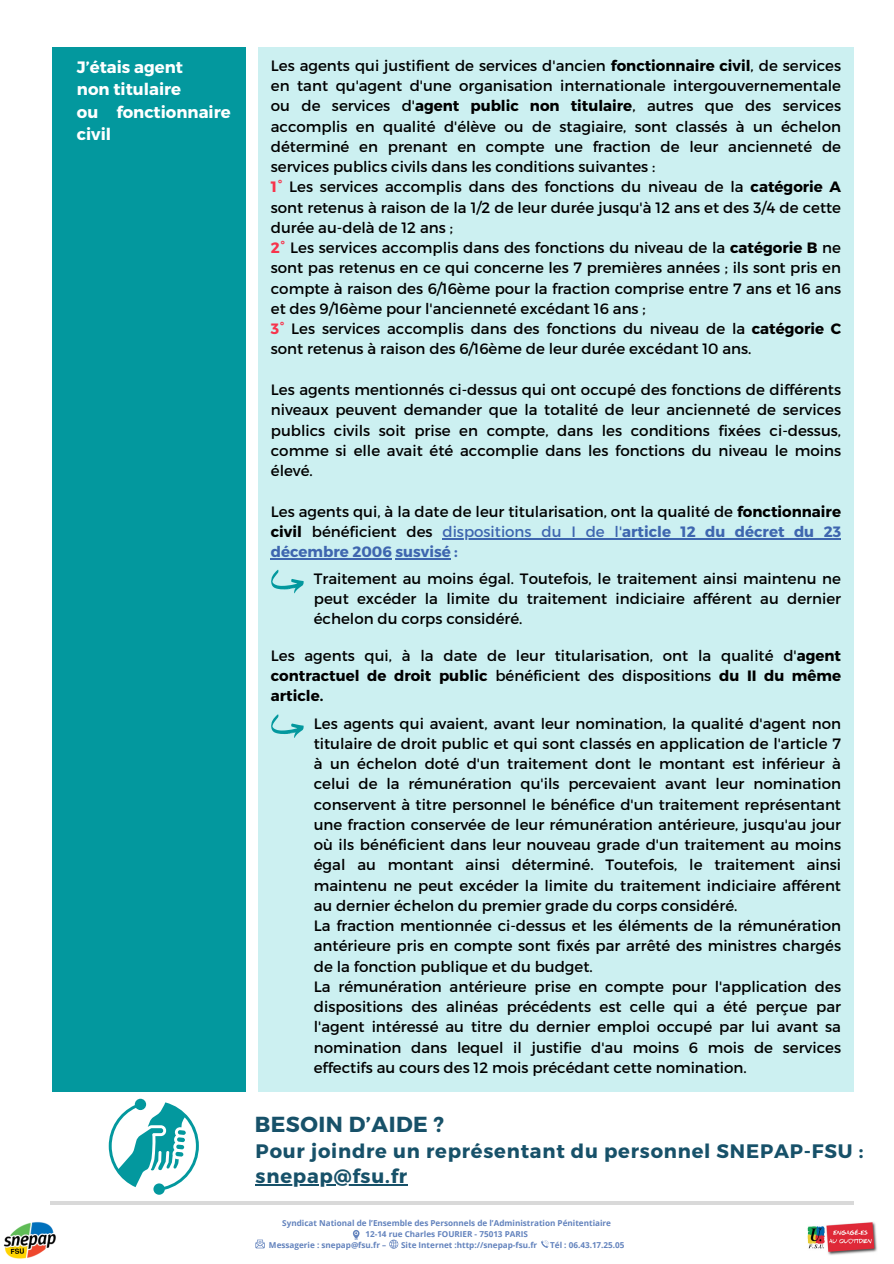
<style>
.page{position:relative;width:894px;height:1264px;background:#fff}
.page>*{position:absolute;margin:0;border:0;box-sizing:border-box;transform-origin:0 0}
.t1{font:700 21.75px "Montserrat";letter-spacing:.02em;color:#175169}
.t2{font:700 19.5px "Montserrat";letter-spacing:.04em;color:#175169}
.t3{font:700 16.5px/22.5px "Montserrat";color:#fff}
.t4{font:15px/20.2px "Montserrat";color:#000}
.t5{font:700 15px/20.2px "Montserrat";color:#3e66af}
.t6{font:700 8.1px "Open Sans";color:#6383bd}
.s1{font-weight:700}
.s2{font-weight:700;color:#f7344c}
.s3{font-weight:400}
</style>
<div class="page">
<hr style="left:51px;top:1201px;width:802px;height:3px;background:#000">
<svg style="left:541px;top:1240px;width:7px;height:7px"></svg>
<svg style="left:353px;top:1230px;width:6px;height:9px"></svg>
<svg style="left:389px;top:1239px;width:9px;height:9px"></svg>
<svg style="left:255px;top:1239px;width:9px;height:9px"></svg>
<div style="left:53px;top:47px;width:193px;height:1044px;background:#03989e"></div>
<div style="left:258px;top:47px;width:595px;height:1044px;background:#ccf0f1"></div>
<img style="left:807px;top:1222px;width:70px;height:33px">
<img style="left:3px;top:1222px;width:53px;height:37px">
<svg style="left:271px;top:569px;width:32px;height:24px"></svg>
<svg style="left:271px;top:714px;width:32px;height:24px"></svg>
<svg style="left:109px;top:1098px;width:90px;height:96px"></svg>
<hr style="left:442px;top:538px;width:180px;height:1px;background:#3e66af">
<hr style="left:622px;top:538px;width:218px;height:1px;background:#3e66af">
<hr style="left:271px;top:558px;width:121px;height:1px;background:#3e66af">
<hr style="left:395px;top:558px;width:55px;height:1px;background:#3e66af">
<hr style="left:255px;top:1184px;width:153px;height:1px;background:#175169">
<p class="t3" style="left:77px;top:55px;width:155px">J’étais agent<br>non titulaire<br>ou fonctionnaire civil</p>
<h4 class="t4" style="left:271px;top:55px;width:571px">Les agents qui justifient de services d'ancien <span class="s1">fonctionnaire civil</span>, de services en tant qu'agent d'une organisation internationale intergouvernementale ou de services d'<span class="s1">agent public non titulaire</span>, autres que des services accomplis en qualité d'élève ou de stagiaire, sont classés à un échelon déterminé en prenant en compte une fraction de leur ancienneté de services publics civils dans les conditions suivantes :<br><span class="s2">1°</span> Les services accomplis dans des fonctions du niveau de la <span class="s1">catégorie A </span>sont retenus à raison de la 1/2 de leur durée jusqu'à 12 ans et des 3/4 de cette durée au-delà de 12 ans ;<br><span class="s2">2°</span> Les services accomplis dans des fonctions du niveau de la <span class="s1">catégorie B</span> ne sont pas retenus en ce qui concerne les 7 premières années ; ils sont pris en compte à raison des 6/16ème pour la fraction comprise entre 7 ans et 16 ans et des 9/16ème pour l'ancienneté excédant 16 ans ;<br><span class="s2">3°</span> Les services accomplis dans des fonctions du niveau de la <span class="s1">catégorie C </span>sont retenus à raison des 6/16ème de leur durée excédant 10 ans.</h4>
<h4 class="t4" style="left:271px;top:379px;width:571px;text-align:justify">Les agents mentionnés ci-dessus qui ont occupé des fonctions de différents niveaux peuvent demander que la totalité de leur ancienneté de services publics civils soit prise en compte, dans les conditions fixées ci-dessus, comme si elle avait été accomplie dans les fonctions du niveau le moins élevé.</h4>
<p class="t4" style="left:271px;top:500px;width:571px">Les agents qui, à la date de leur titularisation, ont la qualité de <span class="s1">fonctionnaire civil</span> bénéficient des</p>
<h4 class="t5" style="left:271px;top:520px;width:571px;text-indent:171px"><span class="s3">dispositions du I de l'</span>article 12 du décret du 23 décembre 2006 susvisé :</h4>
<p class="t4" style="left:314px;top:567px;width:528px;text-align:justify">Traitement au moins égal. Toutefois, le traitement ainsi maintenu ne peut excéder la limite du traitement indiciaire afférent au dernier échelon du corps considéré.</p>
<h1 class="t4" style="left:271px;top:644px;width:571px;text-align:justify">Les agents qui, à la date de leur titularisation, ont la qualité d'<span class="s1">agent contractuel de droit public</span> bénéficient des dispositions <span class="s1">du II du même article.</span></h1>
<h2 class="t4" style="left:314px;top:712px;width:528px">Les agents qui avaient, avant leur nomination, la qualité d'agent non titulaire de droit public et qui sont classés en application de l'article 7 à un échelon doté d'un traitement dont le montant est inférieur à celui de la rémunération qu'ils percevaient avant leur nomination conservent à titre personnel le bénéfice d'un traitement représentant une fraction conservée de leur rémunération antérieure, jusqu'au jour où ils bénéficient dans leur nouveau grade d'un traitement au moins égal au montant ainsi déterminé. Toutefois, le traitement ainsi maintenu ne peut excéder la limite du traitement indiciaire afférent au dernier échelon du premier grade du corps considéré.<br>La fraction mentionnée ci-dessus et les éléments de la rémunération antérieure pris en compte sont fixés par arrêté des ministres chargés de la fonction publique et du budget.<br>La rémunération antérieure prise en compte pour l'application des dispositions des alinéas précédents est celle qui a été perçue par l'agent intéressé au titre du dernier emploi occupé par lui avant sa nomination dans lequel il justifie d'au moins 6 mois de services effectifs au cours des 12 mois précédant cette nomination.</h2>
<p class="t1" style="left:255px;top:1109px;width:191px">BESOIN D’AIDE ?</p>
<p class="t2" style="left:255px;top:1138px;width:609px">Pour joindre un représentant du personnel SNEPAP-FSU :</p>
<p class="t2" style="left:255px;top:1163px;width:153px">snepap@fsu.fr</p>
<h3 class="t6" style="left:282px;top:1217px;width:330px">Syndicat National de l’Ensemble des Personnels de l’Administration Pénitentiaire</h3>
<h4 class="t6" style="left:365px;top:1228px;width:164px">12-14 rue Charles FOURIER - 75013 PARIS</h4>
<h4 class="t6" style="left:269px;top:1239px;width:119px">Messagerie : snepap@fsu.fr –</h4>
<h4 class="t6" style="left:401px;top:1239px;width:138px">Site Internet :http://snepap-fsu.fr</h4>
<h4 class="t6" style="left:550px;top:1239px;width:76px">Tél : 06.43.17.25.05</h4>
</div>
